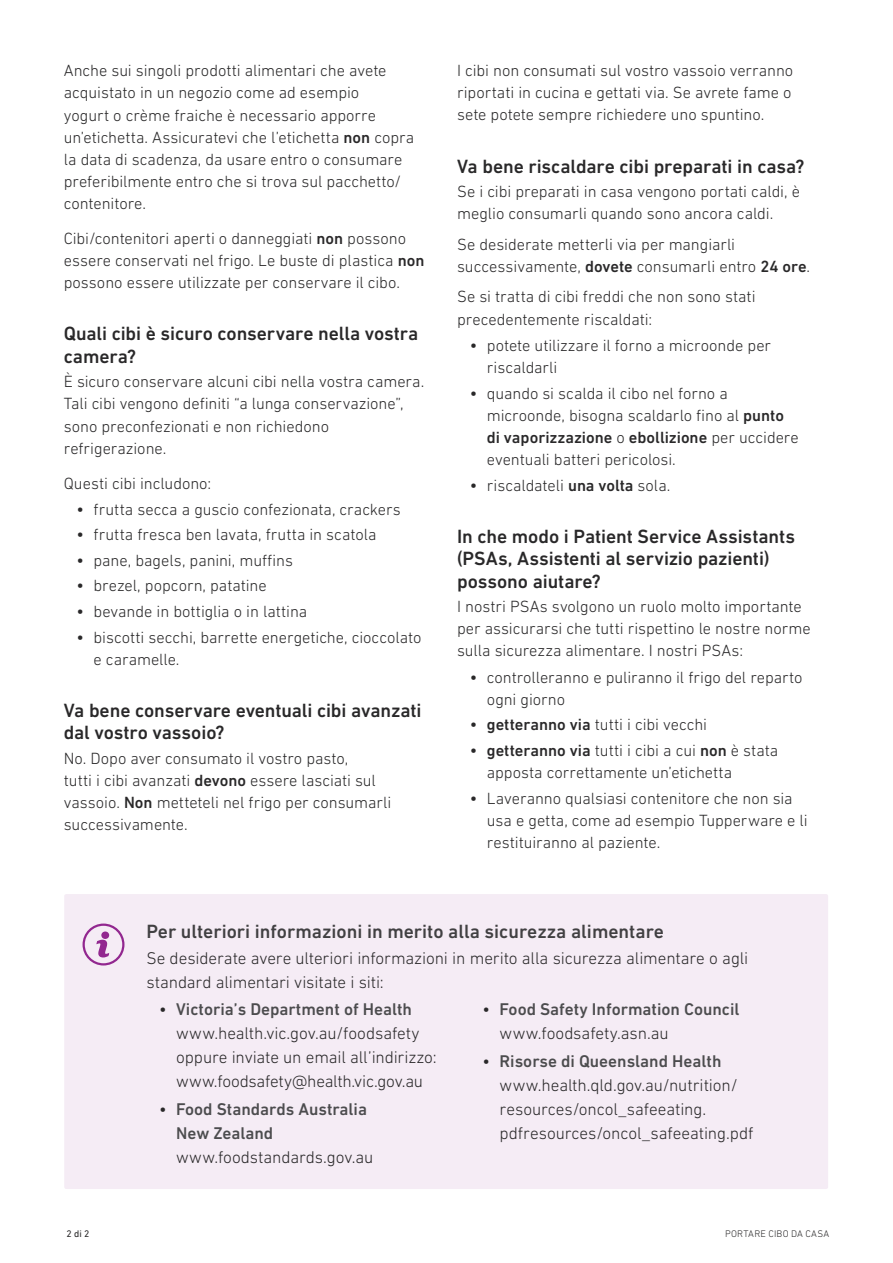
<style>
.page{position:relative;width:893px;height:1263px;background:#fff}
.page>*{position:absolute;margin:0;border:0;box-sizing:border-box;transform-origin:0 0}
.t1{font:500 19.5px/22.5px "DIN Next LT Pro";letter-spacing:-.005em;color:#292829}
.t2{font:500 19.5px "DIN Next LT Pro";color:#414042}
.t3{font:300 17.25px/24px "DIN Next LT Pro";letter-spacing:-.005em;color:#292829}
.t4{font:500 17.25px/24px "DIN Next LT Pro";color:#4c4c4e}
.t5{font:300 16.5px/22.2px "DIN Next LT Pro";letter-spacing:-.005em;color:#292829}
.t6{font:300 9.75px "DIN Next LT Pro";letter-spacing:.025em;color:#292829}
.t7{font:9.75px "DIN Next LT Pro";color:#292829}
.s1{font-weight:500}
.s2{font-weight:400;font-size:17.25px}
.s3{font-weight:400;color:#292829}
.s4{font-weight:300;color:#292829}
.s5{font-weight:400}
.s6{font-weight:500;color:#4c4c4e}
</style>
<div class="page">
<div style="left:64px;top:894px;width:764px;height:295px;background:#f5ecf5;border-radius:2px"></div>
<div style="left:83px;top:923px;width:41px;height:42px;border:2px solid #92278f;border-radius:50%"></div>
<svg style="left:96px;top:931px;width:14px;height:27px"></svg>
<p class="t5" style="left:64px;top:59px;width:352px">Anche sui singoli prodotti alimentari che avete acquistato in un negozio come ad esempio<br>yogurt o crème fraiche è necessario apporre un’etichetta. Assicuratevi che l’etichetta <span class="s1">non</span> copra la data di scadenza, da usare entro o consumare preferibilmente entro che si trova sul pacchetto/ contenitore.</p>
<p class="t5" style="left:64px;top:227px;width:362px">Cibi/contenitori aperti o danneggiati <span class="s1">non</span> possono essere conservati nel frigo. Le buste di plastica <span class="s1">non </span>possono essere utilizzate per conservare il cibo.</p>
<p class="t1" style="left:64px;top:322px;width:356px">Quali cibi è sicuro conservare nella vostra camera?</p>
<p class="t5" style="left:64px;top:370px;width:362px">È sicuro conservare alcuni cibi nella vostra camera.<br>Tali cibi vengono definiti “a lunga conservazione”, sono preconfezionati e non richiedono refrigerazione.</p>
<p class="t5" style="left:64px;top:472px;width:149px">Questi cibi includono:</p>
<p class="t5" style="left:77px;top:498px;width:326px"><span class="s2">•</span> frutta secca a guscio confezionata, crackers</p>
<p class="t5" style="left:77px;top:523px;width:302px"><span class="s2">•</span> frutta fresca ben lavata, frutta in scatola</p>
<p class="t5" style="left:77px;top:549px;width:218px"><span class="s2">•</span> pane, bagels, panini, muffins</p>
<p class="t5" style="left:77px;top:575px;width:192px"><span class="s2">•</span> brezel, popcorn, patatine</p>
<p class="t5" style="left:77px;top:600px;width:232px"><span class="s2">•</span> bevande in bottiglia o in lattina</p>
<p class="t5" style="left:94px;top:626px;width:329px;text-indent:-17px"><span class="s2">•</span> biscotti secchi, barrette energetiche, cioccolato e caramelle.</p>
<p class="t1" style="left:64px;top:699px;width:359px">Va bene conservare eventuali cibi avanzati dal vostro vassoio?</p>
<p class="t5" style="left:64px;top:747px;width:329px">No. Dopo aver consumato il vostro pasto,<br>tutti i cibi avanzati <span class="s1">devono</span> essere lasciati sul vassoio. <span class="s1">Non</span> metteteli nel frigo per consumarli successivamente.</p>
<p class="t5" style="left:457px;top:59px;width:338px;text-align:justify">I cibi non consumati sul vostro vassoio verranno riportati in cucina e gettati via. Se avrete fame o sete potete sempre richiedere uno spuntino.</p>
<p class="t1" style="left:457px;top:155px;width:349px">Va bene riscaldare cibi preparati in casa?</p>
<p class="t5" style="left:457px;top:180px;width:344px">Se i cibi preparati in casa vengono portati caldi, è meglio consumarli quando sono ancora caldi.</p>
<p class="t5" style="left:457px;top:233px;width:354px">Se desiderate metterli via per mangiarli successivamente, <span class="s1">dovete</span> consumarli entro <span class="s1">24 ore</span>.</p>
<p class="t5" style="left:457px;top:286px;width:300px">Se si tratta di cibi freddi che non sono stati precedentemente riscaldati:</p>
<p class="t5" style="left:487px;top:334px;width:286px;text-indent:-17px"><span class="s2">•</span> potete utilizzare il forno a microonde per riscaldarli</p>
<p class="t5" style="left:487px;top:382px;width:313px;text-indent:-17px"><span class="s2">•</span> quando si scalda il cibo nel forno a microonde, bisogna scaldarlo fino al <span class="s1">punto di vaporizzazione</span> o <span class="s1">ebollizione</span> per uccidere eventuali batteri pericolosi.</p>
<p class="t5" style="left:470px;top:474px;width:202px"><span class="s2">•</span> riscaldateli <span class="s1">una volta</span> sola.</p>
<p class="t1" style="left:457px;top:525px;width:339px">In che modo i Patient Service Assistants (PSAs, Assistenti al servizio pazienti) possono aiutare?</p>
<p class="t5" style="left:457px;top:595px;width:355px">I nostri PSAs svolgono un ruolo molto importante per assicurarsi che tutti rispettino le nostre norme sulla sicurezza alimentare. I nostri PSAs:</p>
<p class="t5" style="left:487px;top:666px;width:317px;text-indent:-17px"><span class="s2">•</span> controlleranno e puliranno il frigo del reparto ogni giorno</p>
<p class="t5" style="left:470px;top:713px;width:239px"><span class="s2">•</span> <span class="s1">getteranno via</span> tutti i cibi vecchi</p>
<p class="t5" style="left:487px;top:739px;width:293px;text-indent:-17px"><span class="s2">•</span> <span class="s1">getteranno via</span> tutti i cibi a cui <span class="s1">non</span> è stata apposta correttamente un’etichetta</p>
<p class="t5" style="left:487px;top:787px;width:322px;text-indent:-17px"><span class="s2">•</span> Laveranno qualsiasi contenitore che non sia usa e getta, come ad esempio Tupperware e li restituiranno al paziente.</p>
<p class="t2" style="left:146px;top:920px;width:519px">Per ulteriori informazioni in merito alla sicurezza alimentare</p>
<p class="t3" style="left:146px;top:946px;width:603px">Se desiderate avere ulteriori informazioni in merito alla sicurezza alimentare o agli standard alimentari visitate i siti:</p>
<p class="t4" style="left:500px;top:997px;width:241px;text-indent:-17px"><span class="s3">•</span> Food Safety Information Council <span class="s4">www.foodsafety.asn.au</span></p>
<p class="t3" style="left:500px;top:1049px;width:255px;text-indent:-17px"><span class="s5">•</span> <span class="s6">Risorse di Queensland Health </span>www.health.qld.gov.au/nutrition/ resources/oncol_safeeating. pdfresources/oncol_safeeating.pdf</p>
<p class="t3" style="left:176px;top:997px;width:262px;text-indent:-17px"><span class="s5">•</span> <span class="s6">Victoria’s Department of Health </span>www.health.vic.gov.au/foodsafety oppure inviate un email all’indirizzo: www.foodsafety@health.vic.gov.au</p>
<p class="t4" style="left:176px;top:1097px;width:192px;text-indent:-17px"><span class="s3">•</span> Food Standards Australia<br>New Zealand</p>
<p class="t3" style="left:176px;top:1145px;width:199px">www.foodstandards.gov.au</p>
<p class="t7" style="left:67px;top:1228px;width:25px">2 di 2</p>
<p class="t6" style="left:725px;top:1228px;width:106px">PORTARE CIBO DA CASA</p>
</div>
